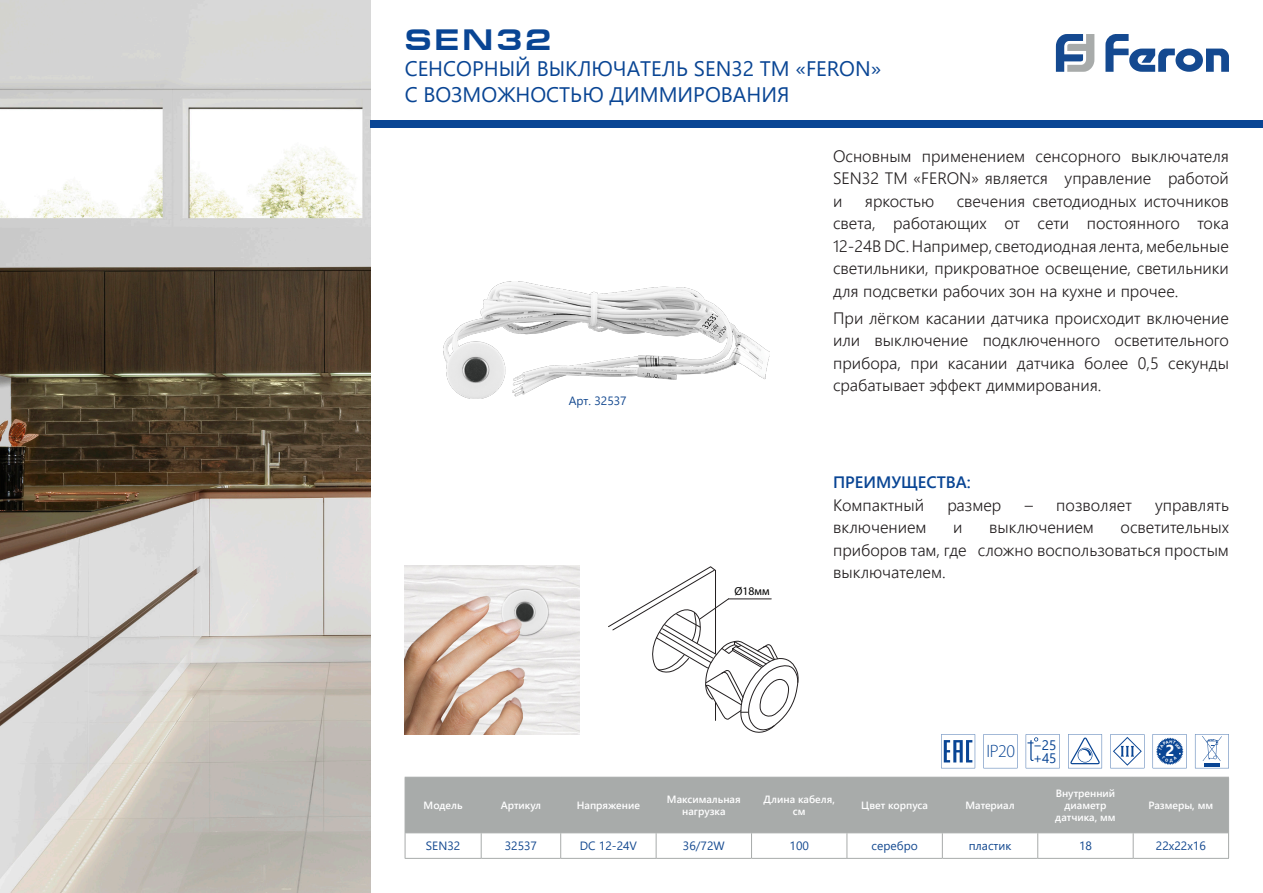
<style>
.page{position:relative;width:1263px;height:893px;background:#fff}
.page>*{position:absolute;margin:0;border:0;box-sizing:border-box;transform-origin:0 0}
.t1{font:700 30px "Europe Ext";letter-spacing:.1em;color:#094594}
.t2{font:21px/25.2px "Segoe UI";color:#094594}
.t3{font:300 18px "Myriad Pro";color:#094594}
.t4{font:300 16.5px/22.5px "Segoe UI";color:#231f20;text-align:justify}
.t5{font:600 16.5px "Segoe UI";color:#094594}
.t6{font:700 15.75px "Segoe UI";color:#fff}
.t7{font:13.8px/12.9px "Segoe UI";color:#094594}
.t8{font:12px "Segoe UI";color:#144990}
.t9{font:11.7px "Myriad Pro";color:#000}
.t10{font:600 10.5px/12px "Segoe UI";color:#fff;text-align:center}
</style>
<div class="page">
<img style="left:0;top:0;width:371px;height:893px">
<div style="left:406px;top:778px;width:822px;height:54px;background:#a8abaa"></div>
<hr style="left:405px;top:777px;width:76px;height:1px;background:#a8abaa">
<hr style="left:405px;top:778px;width:1px;height:55px;background:#a8abaa">
<hr style="left:481px;top:777px;width:80px;height:1px;background:#a8abaa">
<hr style="left:481px;top:778px;width:1px;height:54px;background:#a8abaa">
<hr style="left:561px;top:777px;width:95px;height:1px;background:#a8abaa">
<hr style="left:560px;top:778px;width:1px;height:54px;background:#a8abaa">
<hr style="left:656px;top:777px;width:95px;height:1px;background:#a8abaa">
<hr style="left:656px;top:778px;width:1px;height:54px;background:#a8abaa">
<hr style="left:751px;top:777px;width:96px;height:1px;background:#a8abaa">
<hr style="left:751px;top:778px;width:1px;height:54px;background:#a8abaa">
<hr style="left:847px;top:777px;width:95px;height:1px;background:#a8abaa">
<hr style="left:846px;top:778px;width:1px;height:54px;background:#a8abaa">
<hr style="left:942px;top:777px;width:96px;height:1px;background:#a8abaa">
<hr style="left:942px;top:778px;width:1px;height:54px;background:#a8abaa">
<hr style="left:1038px;top:777px;width:95px;height:1px;background:#a8abaa">
<hr style="left:1037px;top:778px;width:1px;height:54px;background:#a8abaa">
<hr style="left:1133px;top:777px;width:96px;height:1px;background:#a8abaa">
<hr style="left:1133px;top:778px;width:1px;height:54px;background:#a8abaa">
<hr style="left:1228px;top:778px;width:1px;height:55px;background:#a8abaa">
<hr style="left:405px;top:832px;width:76px;height:1px;background:#a8abaa">
<hr style="left:481px;top:832px;width:80px;height:1px;background:#a8abaa">
<hr style="left:561px;top:832px;width:95px;height:1px;background:#a8abaa">
<hr style="left:656px;top:832px;width:95px;height:1px;background:#a8abaa">
<hr style="left:751px;top:832px;width:96px;height:1px;background:#a8abaa">
<hr style="left:847px;top:832px;width:95px;height:1px;background:#a8abaa">
<hr style="left:942px;top:832px;width:96px;height:1px;background:#a8abaa">
<hr style="left:1038px;top:832px;width:95px;height:1px;background:#a8abaa">
<hr style="left:1133px;top:832px;width:95px;height:1px;background:#a8abaa">
<svg style="left:405px;top:833px;width:1px;height:25px"></svg>
<svg style="left:481px;top:833px;width:1px;height:25px"></svg>
<svg style="left:560px;top:833px;width:1px;height:25px"></svg>
<svg style="left:656px;top:833px;width:1px;height:25px"></svg>
<svg style="left:751px;top:833px;width:1px;height:25px"></svg>
<svg style="left:846px;top:833px;width:1px;height:25px"></svg>
<svg style="left:942px;top:833px;width:1px;height:25px"></svg>
<svg style="left:1037px;top:833px;width:1px;height:25px"></svg>
<svg style="left:1133px;top:833px;width:1px;height:25px"></svg>
<svg style="left:1228px;top:833px;width:1px;height:25px"></svg>
<hr style="left:405px;top:858px;width:76px;height:1px;background:#a8abaa">
<hr style="left:481px;top:858px;width:80px;height:1px;background:#a8abaa">
<hr style="left:561px;top:858px;width:95px;height:1px;background:#a8abaa">
<hr style="left:656px;top:858px;width:95px;height:1px;background:#a8abaa">
<hr style="left:751px;top:858px;width:96px;height:1px;background:#a8abaa">
<hr style="left:847px;top:858px;width:95px;height:1px;background:#a8abaa">
<hr style="left:942px;top:858px;width:96px;height:1px;background:#a8abaa">
<hr style="left:1038px;top:858px;width:95px;height:1px;background:#a8abaa">
<hr style="left:1133px;top:858px;width:96px;height:1px;background:#a8abaa">
<svg style="left:1056px;top:34px;width:38px;height:38px"></svg>
<svg style="left:1105px;top:34px;width:124px;height:38px"></svg>
<div style="left:371px;top:121px;width:892px;height:7px;background:#094594"></div>
<img style="left:443px;top:281px;width:326px;height:117px">
<svg style="left:941px;top:734px;width:34px;height:34px"></svg>
<svg style="left:983px;top:734px;width:34px;height:34px"></svg>
<svg style="left:1068px;top:734px;width:34px;height:34px"></svg>
<svg style="left:1195px;top:734px;width:34px;height:34px"></svg>
<svg style="left:1110px;top:734px;width:34px;height:34px"></svg>
<svg style="left:1026px;top:734px;width:34px;height:34px"></svg>
<img style="left:405px;top:565px;width:174px;height:169px">
<svg style="left:608px;top:566px;width:191px;height:167px"></svg>
<svg style="left:1153px;top:734px;width:34px;height:34px"></svg>
<p class="t1" style="left:405px;top:24px;width:148px">SEN32</p>
<p class="t2" style="left:405px;top:55px;width:478px">СЕНСОРНЫЙ ВЫКЛЮЧАТЕЛЬ SEN32 ТМ «FERON»<br>С ВОЗМОЖНОСТЬЮ ДИММИРОВАНИЯ</p>
<p class="t8" style="left:569px;top:389px;width:59px">Арт. 32537</p>
<p class="t9" style="left:734px;top:583px;width:37px">Ø18мм</p>
<p class="t4" style="left:833px;top:143px;width:397px">Основным применением сенсорного выключателя SEN32 ТМ «FERON» является управление работой и</p>
<p class="t4" style="left:833px;top:188px;width:397px;text-indent:124px">свечения светодиодных источников света, работающих от сети постоянного тока 12-24В DC. Например, светодиодная лента, мебельные светильники, прикроватное освещение, светильники для подсветки рабочих зон на кухне и прочее.</p>
<p class="t4" style="left:833px;top:305px;width:397px">При лёгком касании датчика происходит включение или выключение подключенного осветительного прибора, при касании датчика более 0,5 секунды срабатывает эффект диммирования.</p>
<p class="t4" style="left:865px;top:188px;width:71px">яркостью</p>
<p class="t5" style="left:833px;top:469px;width:139px">ПРЕИМУЩЕСТВА:</p>
<p class="t4" style="left:833px;top:492px;width:92px">Компактный</p>
<p class="t4" style="left:947px;top:492px;width:55px">размер</p>
<p class="t4" style="left:1025px;top:492px;width:10px">‒</p>
<p class="t4" style="left:1056px;top:492px;width:77px">позволяет</p>
<p class="t4" style="left:1155px;top:492px;width:75px">управлять</p>
<p class="t4" style="left:833px;top:514px;width:95px">включением</p>
<p class="t4" style="left:953px;top:514px;width:11px">и</p>
<p class="t4" style="left:989px;top:514px;width:106px">выключением</p>
<p class="t4" style="left:833px;top:514px;width:397px;text-indent:287px">осветительных приборов там, где сложно воспользоваться простым выключателем.</p>
<p class="t7" style="left:1033px;top:737px;width:25px">−25 +45</p>
<p class="t3" style="left:986px;top:741px;width:30px">IP20</p>
<p class="t6" style="left:1165px;top:736px;width:11px">2</p>
<p class="t10" style="left:424px;top:799px;width:40px">Модель</p>
<p class="t10" style="left:501px;top:799px;width:42px">Артикул</p>
<p class="t10" style="left:577px;top:799px;width:65px">Напряжение</p>
<p class="t10" style="left:667px;top:793px;width:75px">Максимальная нагрузка</p>
<p class="t10" style="left:764px;top:793px;width:73px">Длина кабеля, см</p>
<p class="t10" style="left:861px;top:799px;width:68px">Цвет корпуса</p>
<p class="t10" style="left:965px;top:799px;width:51px">Материал</p>
<p class="t10" style="left:1055px;top:787px;width:62px">Внутренний диаметр датчика, мм</p>
<p class="t10" style="left:1148px;top:799px;width:66px">Размеры, мм</p>
<p class="t8" style="left:426px;top:834px;width:36px">SEN32</p>
<p class="t8" style="left:505px;top:834px;width:34px">32537</p>
<p class="t8" style="left:580px;top:834px;width:59px">DC 12-24V</p>
<p class="t8" style="left:683px;top:834px;width:43px">36/72W</p>
<p class="t8" style="left:789px;top:834px;width:21px">100</p>
<p class="t8" style="left:871px;top:834px;width:48px">серебро</p>
<p class="t8" style="left:969px;top:834px;width:44px">пластик</p>
<p class="t8" style="left:1079px;top:834px;width:14px">18</p>
<p class="t8" style="left:1156px;top:834px;width:51px">22х22х16</p>
</div>
